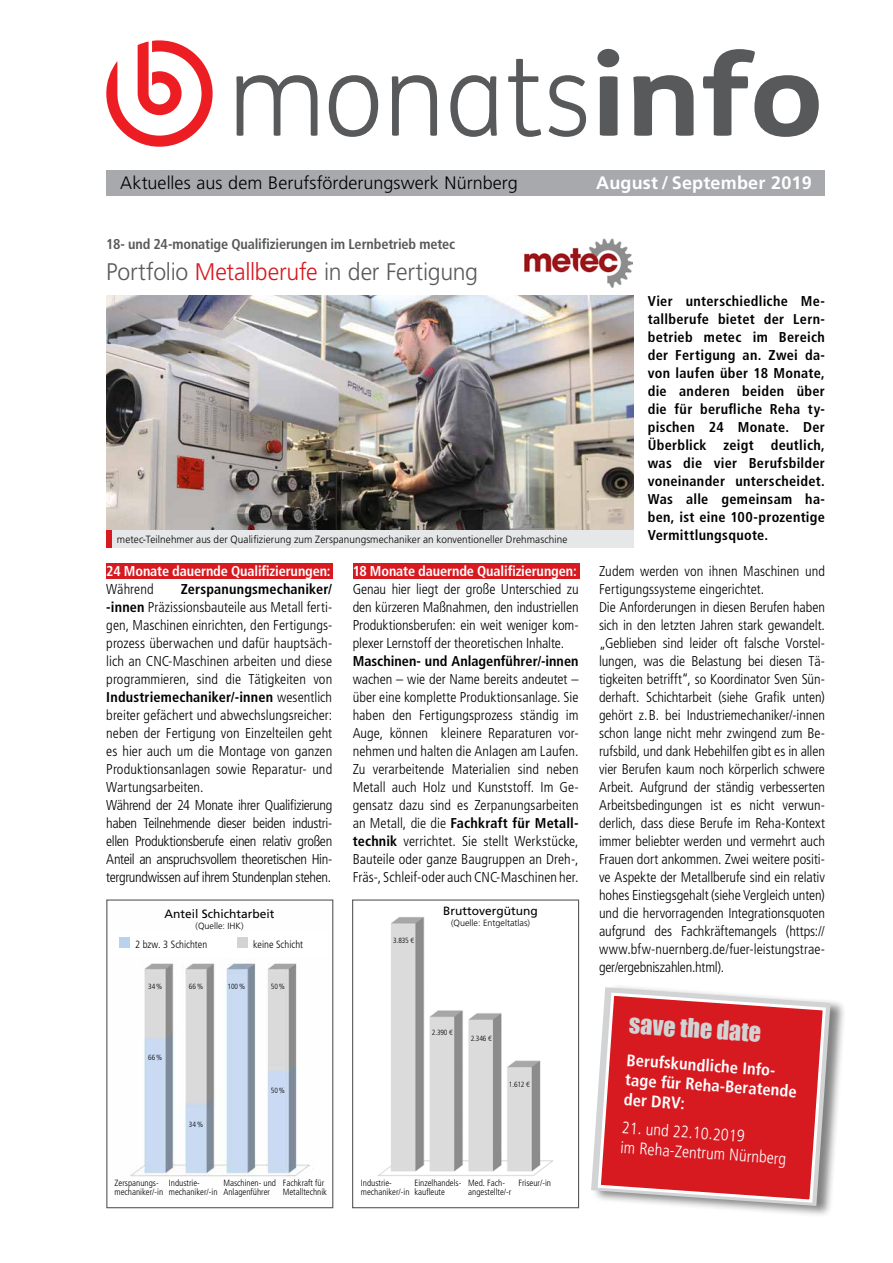
<style>
.page{position:relative;width:893px;height:1263px;background:#fff}
.page>*{position:absolute;margin:0;border:0;box-sizing:border-box;transform-origin:0 0}
.t1{font:24.3px "Impact";color:#d1d3d4}
.t2{font:300 24px "Frutiger LT Std";letter-spacing:-.01em;color:#58595b;scale:.96 1}
.t3{font:300 18px "Frutiger LT Std";color:#000}
.t4{font:700 18px "Frutiger LT Std";letter-spacing:.01em;color:#fff}
.t5{font:700 condensed 16.65px/19.6px "Frutiger LT Std";color:#fff}
.t6{font:300 condensed 16.65px/19.6px "Frutiger LT Std";color:#fff}
.t7{font:300 condensed 14.25px/18px "Frutiger LT Std";letter-spacing:-.005em;color:#000}
.t8{font:700 condensed 14.25px/18px "Frutiger LT Std";letter-spacing:.015em;color:#000;text-align:justify}
.t9{font:700 condensed 14.25px "Frutiger LT Std";letter-spacing:-.01em;color:#fff}
.t10{font:700 condensed 14.25px "Frutiger LT Std";letter-spacing:-.01em;color:#58595b}
.t11{font:12px "Frutiger LT Std";color:#000}
.t12{font:300 10.5px "Frutiger LT Std";letter-spacing:.01em;color:#000;scale:.95 1}
.t13{font:300 condensed 10.5px "Frutiger LT Std";color:#000}
.t14{font:300 condensed 9px/9px "Frutiger LT Std";color:#000}
.t15{font:300 9px "Frutiger LT Std";color:#000}
.t16{font:300 condensed 7.5px "Frutiger LT Std";letter-spacing:-.01em;color:#000}
.s1{color:#d71920}
.s2{font-weight:700}
</style>
<div class="page">
<div style="left:106px;top:170px;width:719px;height:26px;background:#a7a9ac"></div>
<svg style="left:106px;top:40px;width:107px;height:107px"></svg>
<svg style="left:236px;top:49px;width:583px;height:88px"></svg>
<div style="left:353px;top:563px;width:226px;height:16px;background:#d71920"></div>
<div style="left:106px;top:563px;width:227px;height:16px;background:#d71920"></div>
<img style="left:106px;top:296px;width:528px;height:234px">
<div style="left:106px;top:530px;width:528px;height:18px;background:#e6e7e8"></div>
<div style="left:106px;top:530px;width:5px;height:17px;background:#d71920"></div>
<img style="left:525px;top:238px;width:108px;height:49px">
<div style="left:592px;top:984px;width:255px;height:234px;background:#000;opacity:.49"></div>
<svg style="left:591px;top:987px;width:239px;height:219px"></svg>
<svg style="left:596px;top:991px;width:231px;height:213px"></svg>
<img style="left:130px;top:963px;width:180px;height:214px">
<div style="left:106px;top:899px;width:227px;height:309px;border:1px solid #58595b"></div>
<div style="left:120px;top:937px;width:10px;height:11px;background:#bad2ed"></div>
<div style="left:238px;top:937px;width:10px;height:11px;background:#d2d3d3"></div>
<img style="left:378px;top:917px;width:175px;height:259px">
<div style="left:352px;top:899px;width:227px;height:309px;border:1px solid #58595b"></div>
<p class="t3" style="left:120px;top:173px;width:399px">Aktuelles aus dem Berufsförderungswerk Nürnberg</p>
<p class="t4" style="left:596px;top:172px;width:217px">August / September 2019</p>
<p class="t10" style="left:106px;top:235px;width:350px">18- und 24-monatige Qualifizierungen im Lernbetrieb metec</p>
<h2 class="t2" style="left:106px;top:258px;width:389px">Portfolio <span class="s1">Metallberufe</span> in der Fertigung</h2>
<p class="t12" style="left:117px;top:533px;width:476px">metec-Teilnehmer aus der Qualifizierung zum Zerspanungsmechaniker an konventioneller Drehmaschine</p>
<p class="t9" style="left:106px;top:563px;width:226px">24 Monate dauernde Qualifizierungen:</p>
<p class="t7" style="left:106px;top:580px;width:49px">Während</p>
<p class="t7" style="left:106px;top:580px;width:227px;text-indent:74px"><span class="s2">Zerspanungsmechaniker/ -innen</span> Präzissionsbauteile aus Metall ferti&shy;gen, Maschinen einrichten, den Fertigungs&shy;prozess überwachen und dafür hauptsäch&shy;lich an CNC-Maschinen arbeiten und diese programmieren, sind die Tätigkeiten von <span class="s2">Industriemechaniker/-innen</span> wesentlich breiter gefächert und abwechslungsreicher: neben der Fertigung von Einzelteilen geht es hier auch um die Montage von ganzen Produktionsanlagen sowie Reparatur- und Wartungsarbeiten.<br>Während der 24 Monate ihrer Qualifizierung haben Teilnehmende dieser beiden industri&shy;ellen Produktionsberufe einen relativ großen Anteil an anspruchsvollem theoretischen Hin&shy;tergrundwissen auf ihrem Stundenplan stehen.</p>
<p class="t11" style="left:165px;top:907px;width:112px">Anteil Schichtarbeit</p>
<p class="t15" style="left:196px;top:921px;width:50px">(Quelle: IHK)</p>
<p class="t13" style="left:135px;top:938px;width:74px">2 bzw. 3 Schichten</p>
<p class="t13" style="left:253px;top:938px;width:51px">keine Schicht</p>
<p class="t16" style="left:148px;top:982px;width:16px">34%</p>
<p class="t16" style="left:148px;top:1053px;width:16px">66%</p>
<p class="t16" style="left:189px;top:982px;width:16px">66%</p>
<p class="t16" style="left:227px;top:982px;width:19px">100%</p>
<p class="t16" style="left:271px;top:982px;width:16px">50%</p>
<p class="t16" style="left:189px;top:1120px;width:16px">34%</p>
<p class="t16" style="left:271px;top:1086px;width:16px">50%</p>
<p class="t9" style="left:353px;top:563px;width:226px">18 Monate dauernde Qualifizierungen:</p>
<p class="t7" style="left:353px;top:580px;width:227px;text-align:justify">Genau hier liegt der große Unterschied zu den kürzeren Maßnahmen, den industriellen Produktionsberufen: ein weit weniger kom&shy;plexer Lernstoff der theoretischen Inhalte.</p>
<p class="t8" style="left:353px;top:652px;width:227px">Maschinen- und Anlagenführer/-innen</p>
<p class="t7" style="left:353px;top:670px;width:227px;text-align:justify">wachen – wie der Name bereits andeutet – über eine komplette Produktionsanlage. Sie haben den Fertigungsprozess ständig im Auge, können kleinere Reparaturen vor&shy;nehmen und halten die Anlagen am Laufen.<br>Zu verarbeitende Materialien sind neben Metall auch Holz und Kunststoff. Im Ge&shy;gensatz dazu sind es Zerpanungsarbeiten an Metall, die die <span class="s2">Fachkraft für Metall&shy;technik</span> verrichtet. Sie stellt Werkstücke, Bauteile oder ganze Baugruppen an Dreh-, Fräs-, Schleif-oder auch CNC-Maschinen her.</p>
<p class="t16" style="left:393px;top:936px;width:22px">3.835 €</p>
<p class="t11" style="left:443px;top:904px;width:96px">Bruttovergütung</p>
<p class="t15" style="left:451px;top:918px;width:81px">(Quelle: Entgeltatlas)</p>
<p class="t16" style="left:432px;top:1028px;width:22px">2.390 €</p>
<p class="t16" style="left:471px;top:1034px;width:22px">2.346 €</p>
<p class="t16" style="left:509px;top:1080px;width:22px">1.612 €</p>
<p class="t14" style="left:115px;top:1179px;width:50px">Zerspanungs&shy;mechaniker/-in</p>
<p class="t14" style="left:169px;top:1179px;width:50px">Industrie&shy;mechaniker/-in</p>
<p class="t14" style="left:283px;top:1179px;width:46px">Fachkraft für<br>Metalltechnik</p>
<p class="t14" style="left:223px;top:1179px;width:54px">Maschinen- und<br>Anlagenführer</p>
<p class="t14" style="left:361px;top:1179px;width:50px">Industrie&shy;mechaniker/-in</p>
<p class="t14" style="left:414px;top:1179px;width:48px">Einzelhandels&shy;kaufleute</p>
<p class="t14" style="left:468px;top:1179px;width:45px">Med. Fach&shy;angestellte/-r</p>
<p class="t14" style="left:518px;top:1179px;width:34px">Friseur/-in</p>
<p class="t8" style="left:648px;top:292px;width:179px">Vier unterschiedliche Me&shy;tallberufe bietet der Lern&shy;betrieb metec im Bereich der Fertigung an. Zwei da&shy;von laufen über 18 Monate, die anderen beiden über die für berufliche Reha ty&shy;pischen 24 Monate. Der Überblick zeigt deutlich, was die vier Berufsbilder voneinander unterscheidet.<br>Was alle gemeinsam ha&shy;ben, ist eine 100-prozentige Vermittlungsquote.</p>
<p class="t7" style="left:599px;top:562px;width:227px">Zudem werden von ihnen Maschinen und Fertigungssysteme eingerichtet.<br>Die Anforderungen in diesen Berufen haben sich in den letzten Jahren stark gewandelt. „Geblieben sind leider oft falsche Vorstel&shy;lungen, was die Belastung bei diesen Tä&shy;tigkeiten betrifft“, so Koordinator Sven Sün&shy;derhaft. Schichtarbeit (siehe Grafik unten) gehört z.B. bei Industriemechaniker/-innen schon lange nicht mehr zwingend zum Be&shy;rufsbild, und dank Hebehilfen gibt es in allen vier Berufen kaum noch körperlich schwere Arbeit. Aufgrund der ständig verbesserten Arbeitsbedingungen ist es nicht verwun&shy;derlich, dass diese Berufe im Reha-Kontext immer beliebter werden und vermehrt auch Frauen dort ankommen. Zwei weitere positi&shy;ve Aspekte der Metallberufe sind ein relativ hohes Einstiegsgehalt (siehe Vergleich unten) und die hervorragenden Integrationsquoten aufgrund des Fachkräftemangels (https:// www.bfw-nuernberg.de/fuer-leistungstrae&shy;ger/ergebniszahlen.html).</p>
<h1 class="t1" style="left:631px;top:1005px;width:134px;rotate:4deg">save the date</h1>
<p class="t5" style="left:627px;top:1050px;width:173px;rotate:4deg">Berufskundliche Info&shy;tage für Reha-Beratende der DRV:</p>
<p class="t6" style="left:623px;top:1118px;width:168px;rotate:4deg">21. und 22.10.2019<br>im Reha-Zentrum Nürnberg</p>
</div>
